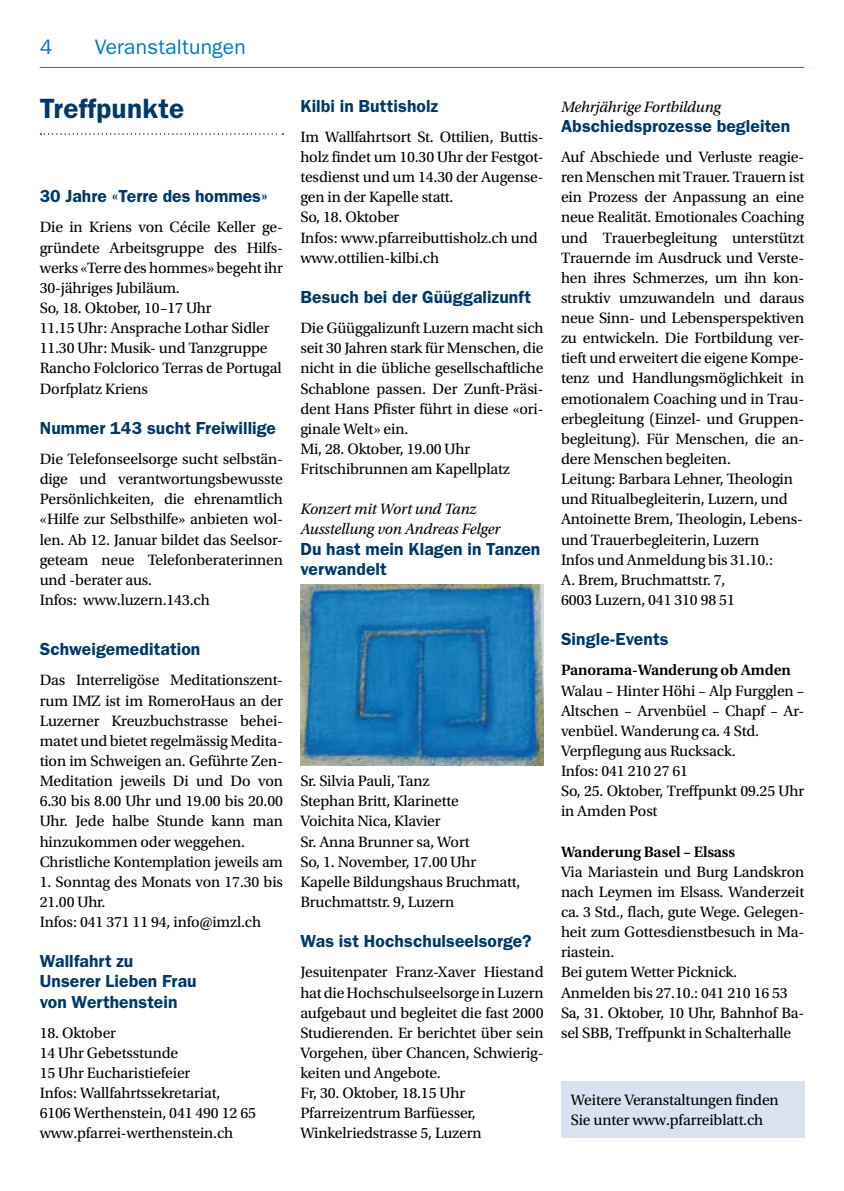
<style>
.page{position:relative;width:844px;height:1191px;background:#fff}
.page>*{position:absolute;margin:0;border:0;box-sizing:border-box;transform-origin:0 0}
.t1{font:600 28px "ITC Franklin Gothic Std";letter-spacing:.01em;color:#003867}
.t2{font:21px "ITC Franklin Gothic Std";letter-spacing:.01em;color:#0079bc}
.t3{font:600 17.5px/20.1px "ITC Franklin Gothic Std";letter-spacing:.005em;color:#003867}
.t4{font:15.75px/20.1px "Utopia Std";letter-spacing:-.01em;color:#000}
.t5{font:italic 15.75px/20.1px "Utopia Std";letter-spacing:-.01em;color:#000}
.t6{font:600 15.75px "Utopia Std";letter-spacing:-.01em;color:#000}
</style>
<div class="page">
<hr style="left:40px;top:67px;width:764px;height:1px;background:#0079bc">
<svg style="left:40px;top:133px;width:243px;height:2px"></svg>
<div style="left:561px;top:1081px;width:243px;height:56px;background:#d9e2f1"></div>
<img style="left:300px;top:585px;width:243px;height:181px">
<h2 class="t2" style="left:40px;top:35px;width:14px">4</h2>
<h2 class="t2" style="left:95px;top:35px;width:152px">Veranstaltungen</h2>
<h1 class="t1" style="left:40px;top:92px;width:146px">Treffpunkte</h1>
<p class="t3" style="left:40px;top:186px;width:230px">30 Jahre «Terre des hommes»</p>
<p class="t4" style="left:40px;top:217px;width:245px">Die in Kriens von Cécile Keller ge&shy;gründete Arbeitsgruppe des Hilfs&shy;werks «Terre des hommes» begeht ihr<br>30-jähriges Jubiläum.<br>So, 18. Oktober, 10–17 Uhr<br>11.15 Uhr: Ansprache Lothar Sidler<br>11.30 Uhr: Musik- und Tanzgruppe<br>Rancho Folclorico Terras de Portugal<br>Dorfplatz Kriens</p>
<p class="t3" style="left:40px;top:418px;width:238px">Nummer 143 sucht Freiwillige</p>
<p class="t4" style="left:40px;top:449px;width:245px">Die Telefonseelsorge sucht selbstän&shy;dige und verantwortungsbewusste Persönlichkeiten, die ehrenamtlich «Hilfe zur Selbsthilfe» anbieten wol&shy;len. Ab 12. Januar bildet das Seelsor&shy;geteam neue Telefonberaterinnen und -berater aus.<br>Infos: www.luzern.143.ch</p>
<p class="t3" style="left:40px;top:639px;width:162px">Schweigemeditation</p>
<p class="t4" style="left:40px;top:670px;width:245px">Das Interreligöse Meditationszent&shy;rum IMZ ist im RomeroHaus an der Luzerner Kreuzbuchstrasse behei&shy;matet und bietet regelmässig Medita&shy;tion im Schweigen an. Geführte Zen-Meditation jeweils Di und Do von 6.30 bis 8.00 Uhr und 19.00 bis 20.00<br>Uhr. Jede halbe Stunde kann man hinzukommen oder weggehen.<br>Christliche Kontemplation jeweils am</p>
<p class="t4" style="left:40px;top:872px;width:245px">1. Sonntag des Monats von 17.30 bis<br>21.00 Uhr.<br>Infos: 041 371 11 94, info@imzl.ch</p>
<p class="t3" style="left:40px;top:951px;width:158px">Wallfahrt zu<br>Unserer Lieben Frau von Werthenstein</p>
<p class="t4" style="left:40px;top:1022px;width:218px">18. Oktober<br>14 Uhr Gebetsstunde<br>15 Uhr Eucharistiefeier<br>Infos: Wallfahrtssekretariat,<br>6106 Werthenstein, 041 490 12 65 www.pfarrei-werthenstein.ch</p>
<p class="t3" style="left:300px;top:96px;width:139px">Kilbi in Buttisholz</p>
<p class="t4" style="left:300px;top:127px;width:245px">Im Wallfahrtsort St. Ottilien, Buttis&shy;holz findet um 10.30 Uhr der Festgot&shy;tesdienst und um 14.30 der Augense&shy;gen in der Kapelle statt.<br>So, 18. Oktober<br>Infos: www.pfarreibuttisholz.ch und www.ottilien-kilbi.ch</p>
<p class="t3" style="left:300px;top:287px;width:232px">Besuch bei der Güüggalizunft</p>
<p class="t4" style="left:300px;top:318px;width:245px">Die Güüggalizunft Luzern macht sich seit 30 Jahren stark für Menschen, die nicht in die übliche gesellschaftliche Schablone passen. Der Zunft-Präsi&shy;dent Hans Pfister führt in diese «ori&shy;ginale Welt» ein.<br>Mi, 28. Oktober, 19.00 Uhr Fritschibrunnen am Kapellplatz</p>
<p class="t5" style="left:300px;top:499px;width:201px">Konzert mit Wort und Tanz<br>Ausstellung von Andreas Felger</p>
<p class="t3" style="left:300px;top:538px;width:241px">Du hast mein Klagen in Tanzen verwandelt</p>
<p class="t4" style="left:300px;top:771px;width:221px">Sr. Silvia Pauli, Tanz<br>Stephan Britt, Klarinette<br>Voichita Nica, Klavier<br>Sr. Anna Brunner sa, Wort<br>So, 1. November, 17.00 Uhr<br>Kapelle Bildungshaus Bruchmatt,<br>Bruchmattstr. 9, Luzern</p>
<p class="t3" style="left:300px;top:931px;width:232px">Was ist Hochschulseelsorge?</p>
<p class="t4" style="left:300px;top:962px;width:245px">Jesuitenpater Franz-Xaver Hiestand hat die Hochschulseelsorge in Luzern aufgebaut und begleitet die fast 2000<br>Studierenden. Er berichtet über sein<br>Vorgehen, über Chancen, Schwierig&shy;keiten und Angebote.<br>Fr, 30. Oktober, 18.15 Uhr<br>Pfarreizentrum Barfüesser,<br>Winkelriedstrasse 5, Luzern</p>
<p class="t5" style="left:561px;top:97px;width:161px">Mehrjährige Fortbildung</p>
<p class="t3" style="left:561px;top:116px;width:231px">Abschiedsprozesse begleiten</p>
<p class="t4" style="left:561px;top:147px;width:245px">Auf Abschiede und Verluste reagie&shy;ren Menschen mit Trauer. Trauern ist ein Prozess der Anpassung an eine neue Realität. Emotionales Coaching und Trauerbegleitung unterstützt Trauernde im Ausdruck und Verste&shy;hen ihres Schmerzes, um ihn kon&shy;struktiv umzuwandeln und daraus neue Sinn- und Lebensperspektiven zu entwickeln. Die Fortbildung ver&shy;tieft und erweitert die eigene Kompe&shy;tenz und Handlungsmöglichkeit in emotionalem Coaching und in Trau&shy;erbegleitung (Einzel- und Gruppen&shy;begleitung). Für Menschen, die an&shy;dere Menschen begleiten.<br>Leitung: Barbara Lehner, Theologin und Ritualbegleiterin, Luzern, und Antoinette Brem, Theologin, Lebens&shy;und Trauerbegleiterin, Luzern<br>Infos und Anmeldung bis 31.10.:<br>A. Brem, Bruchmattstr. 7,<br>6003 Luzern, 041 310 98 51</p>
<p class="t3" style="left:561px;top:629px;width:109px">Single-Events</p>
<p class="t6" style="left:561px;top:661px;width:231px">Panorama-Wanderung ob Amden</p>
<p class="t4" style="left:561px;top:680px;width:245px">Walau – Hinter Höhi – Alp Furgglen –<br>Altschen – Arvenbüel – Chapf – Ar&shy;venbüel. Wanderung ca. 4 Std.<br>Verpflegung aus Rucksack.<br>Infos: 041 210 27 61<br>So, 25. Oktober, Treffpunkt 09.25 Uhr in Amden Post</p>
<p class="t6" style="left:561px;top:842px;width:175px">Wanderung Basel – Elsass</p>
<p class="t4" style="left:561px;top:862px;width:245px">Via Mariastein und Burg Landskron nach Leymen im Elsass. Wanderzeit ca. 3 Std., flach, gute Wege. Gelegen&shy;heit zum Gottesdienstbesuch in Ma&shy;riastein.<br>Bei gutem Wetter Picknick.<br>Anmelden bis 27.10.: 041 210 16 53<br>Sa, 31. Oktober, 10 Uhr, Bahnhof Ba&shy;sel SBB, Treffpunkt in Schalterhalle</p>
<p class="t4" style="left:570px;top:1089px;width:209px">Weitere Veranstaltungen finden<br>Sie unter www.pfarreiblatt.ch</p>
</div>
